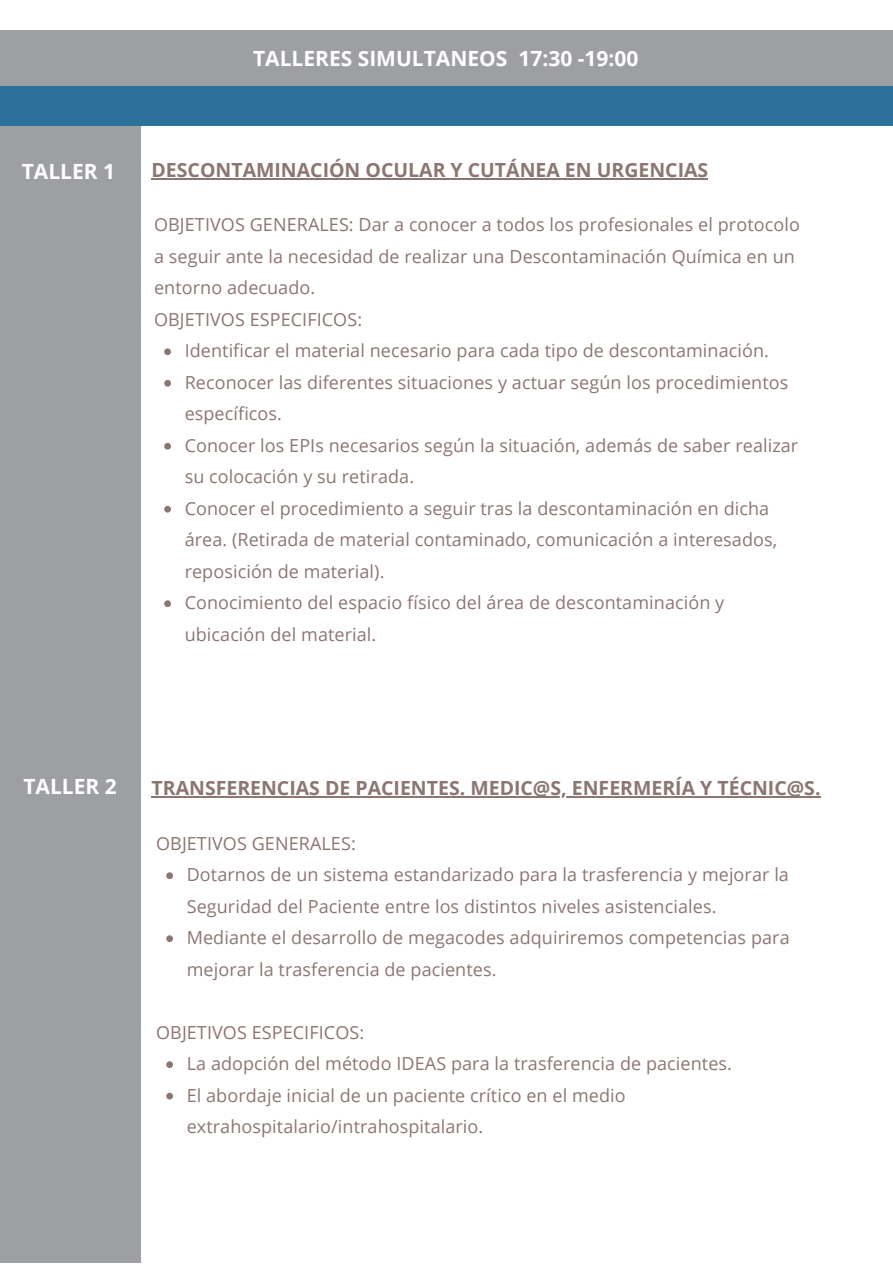
<style>
.page{position:relative;width:893px;height:1264px;background:#fff}
.page>*{position:absolute;margin:0;border:0;box-sizing:border-box;transform-origin:0 0}
.t1{font:700 21px "Open Sans";color:#fff}
.t2{font:700 19.5px "Open Sans";color:#8c7671}
.t3{font:18px/31.5px "Open Sans";letter-spacing:.005em;color:#8c7671}
</style>
<div class="page">
<div style="left:0;top:30px;width:892px;height:59px;background:#9e9fa3"></div>
<div style="left:0;top:120px;width:140px;height:1142px;background:#9e9fa3"></div>
<hr style="left:151px;top:178px;width:557px;height:1px;background:#8c7671">
<svg style="left:164px;top:348px;width:7px;height:7px"></svg>
<svg style="left:164px;top:380px;width:7px;height:6px"></svg>
<svg style="left:164px;top:443px;width:7px;height:6px"></svg>
<svg style="left:164px;top:506px;width:7px;height:6px"></svg>
<svg style="left:164px;top:600px;width:7px;height:7px"></svg>
<div style="left:0;top:87px;width:892px;height:39px;background:#2c719b"></div>
<hr style="left:151px;top:796px;width:669px;height:1px;background:#8c7671">
<svg style="left:166px;top:872px;width:7px;height:7px"></svg>
<svg style="left:166px;top:935px;width:7px;height:7px"></svg>
<svg style="left:166px;top:1061px;width:7px;height:6px"></svg>
<svg style="left:166px;top:1092px;width:7px;height:7px"></svg>
<p class="t1" style="left:253px;top:44px;width:387px">TALLERES SIMULTANEOS 17:30 -19:00</p>
<p class="t1" style="left:22px;top:157px;width:95px">TALLER 1</p>
<p class="t2" style="left:151px;top:156px;width:558px">DESCONTAMINACIÓN OCULAR Y CUTÁNEA EN URGENCIAS</p>
<p class="t3" style="left:154px;top:209px;width:647px">OBJETIVOS GENERALES: Dar a conocer a todos los profesionales el protocolo a seguir ante la necesidad de realizar una Descontaminación Química en un entorno adecuado.</p>
<p class="t3" style="left:154px;top:303px;width:209px">OBJETIVOS ESPECIFICOS:</p>
<p class="t3" style="left:185px;top:335px;width:585px">Identificar el material necesario para cada tipo de descontaminación.</p>
<p class="t3" style="left:185px;top:366px;width:605px">Reconocer las diferentes situaciones y actuar según los procedimientos específicos.</p>
<p class="t3" style="left:185px;top:429px;width:615px">Conocer los EPIs necesarios según la situación, además de saber realizar su colocación y su retirada.</p>
<p class="t3" style="left:185px;top:492px;width:594px">Conocer el procedimiento a seguir tras la descontaminación en dicha área. (Retirada de material contaminado, comunicación a interesados, reposición de material).</p>
<p class="t3" style="left:185px;top:586px;width:541px">Conocimiento del espacio físico del área de descontaminación y ubicación del material.</p>
<p class="t1" style="left:23px;top:772px;width:95px">TALLER 2</p>
<p class="t2" style="left:151px;top:774px;width:670px">TRANSFERENCIAS DE PACIENTES. MEDIC@S, ENFERMERÍA Y TÉCNIC@S.</p>
<p class="t3" style="left:156px;top:827px;width:201px">OBJETIVOS GENERALES:</p>
<p class="t3" style="left:187px;top:858px;width:603px">Dotarnos de un sistema estandarizado para la trasferencia y mejorar la<br>Seguridad del Paciente entre los distintos niveles asistenciales.</p>
<p class="t3" style="left:187px;top:921px;width:604px">Mediante el desarrollo de megacodes adquiriremos competencias para mejorar la trasferencia de pacientes.</p>
<p class="t3" style="left:156px;top:1016px;width:209px">OBJETIVOS ESPECIFICOS:</p>
<p class="t3" style="left:187px;top:1047px;width:546px">La adopción del método IDEAS para la trasferencia de pacientes.</p>
<p class="t3" style="left:187px;top:1078px;width:440px">El abordaje inicial de un paciente crítico en el medio extrahospitalario/intrahospitalario.</p>
</div>
